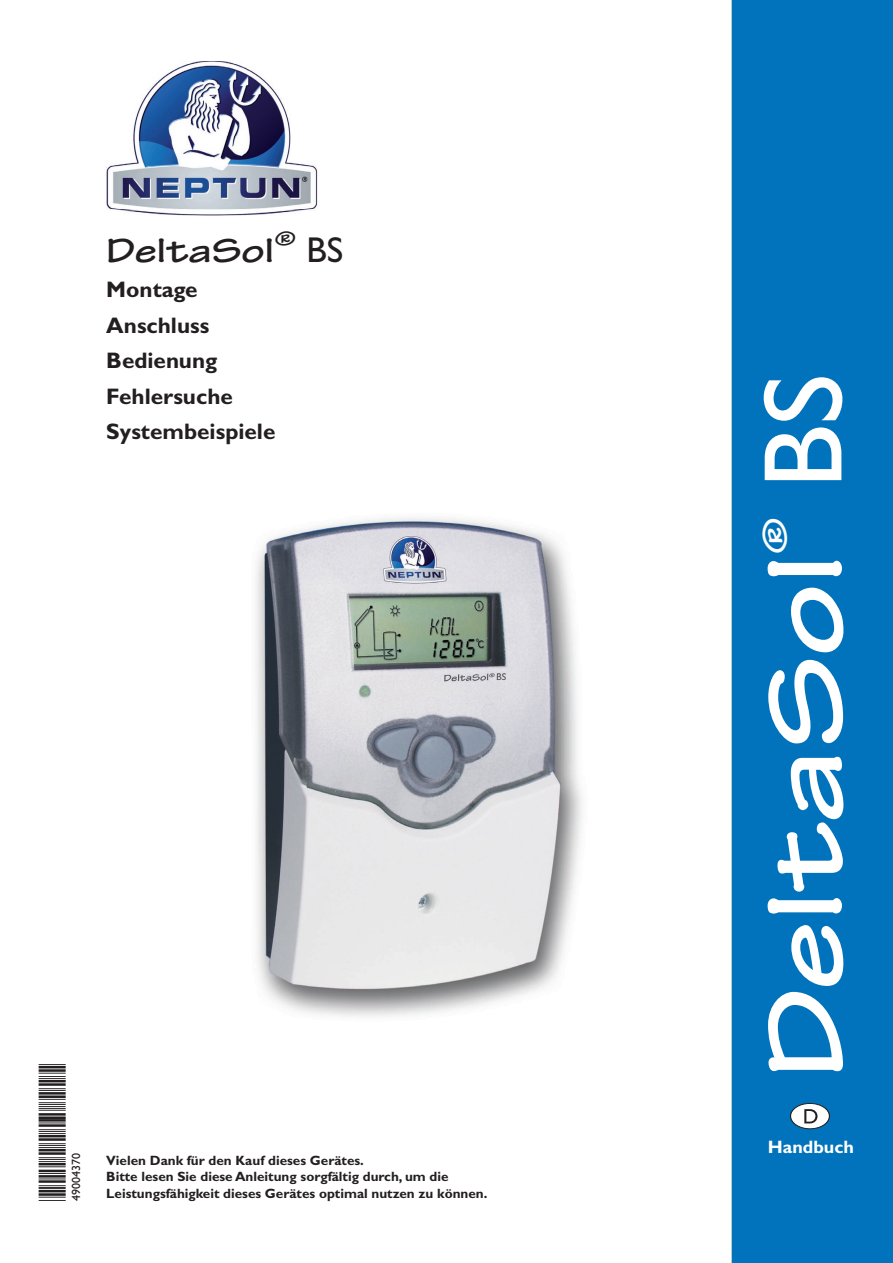
<style>
.page{position:relative;width:893px;height:1263px;background:#fff}
.page>*{position:absolute;margin:0;border:0;box-sizing:border-box;transform-origin:0 0}
.t1{font:112.5px "Tekton MM 503 850";color:#fff}
.t2{font:112.5px "Gill Alt One";color:#fff}
.t3{font:36px "Free 3 of 9 Extended";color:#231f20}
.t4{font:36px "Tekton MM 503 850";color:#231f20}
.t5{font:36px "Gill Alt One";color:#231f20}
.t6{font:36px "Tekton MM 503 850";color:#fff}
.t7{font:700 22.5px/35.5px "Gill Alt One";color:#231f20}
.t8{font:21px "Tekton MM 503 850";color:#231f20}
.t9{font:700 18px "Gill Alt One";color:#fff}
.t10{font:700 13.5px/16.2px "Gill Alt One";color:#231f20}
.t11{font:12px "Gill Alt One";color:#231f20}
</style>
<div class="page">
<div style="left:732px;top:0;width:161px;height:1263px;background:#0073bc"></div>
<hr style="left:731px;top:0;width:1px;height:1263px;background:#b2d3c5">
<img style="left:256px;top:518px;width:326px;height:499px">
<div style="left:790px;top:1103px;width:39px;height:26px;background:#fff;border-radius:50%"></div>
<div style="left:790px;top:1103px;width:40px;height:26px;border:1px solid #231f20;border-radius:50%"></div>
<svg style="left:804px;top:1109px;width:13px;height:14px"></svg>
<img style="left:128px;top:61px;width:168px;height:154px">
<img style="left:106px;top:136px;width:211px;height:75px">
<h3 class="t8" style="left:274px;top:226px;width:24px">®</h3>
<h2 class="t5" style="left:306px;top:229px;width:38px">BS</h2>
<h2 class="t4" style="left:106px;top:230px;width:169px">DeltaSol</h2>
<h3 class="t7" style="left:106px;top:271px;width:171px">Montage<br>Anschluss<br>Bedienung<br>Fehlersuche<br>Systembeispiele</h3>
<h2 class="t3" style="left:32px;top:1201px;width:139px;rotate:-90deg">*49004370*</h2>
<p class="t11" style="left:69px;top:1201px;width:49px;rotate:-90deg">49004370</p>
<p class="t10" style="left:106px;top:1152px;width:383px">Vielen Dank für den Kauf dieses Gerätes.<br>Bitte lesen Sie diese Anleitung sorgfältig durch, um die<br>Leistungsfähigkeit dieses Gerätes optimal nutzen zu können.</p>
<h1 class="t2" style="left:739px;top:489px;width:116px;rotate:-90deg">BS</h1>
<h2 class="t6" style="left:754px;top:555px;width:40px;rotate:-90deg">®</h2>
<h1 class="t1" style="left:742px;top:1079px;width:526px;rotate:-90deg">DeltaSol</h1>
<h3 class="t9" style="left:768px;top:1136px;width:88px">Handbuch</h3>
</div>
